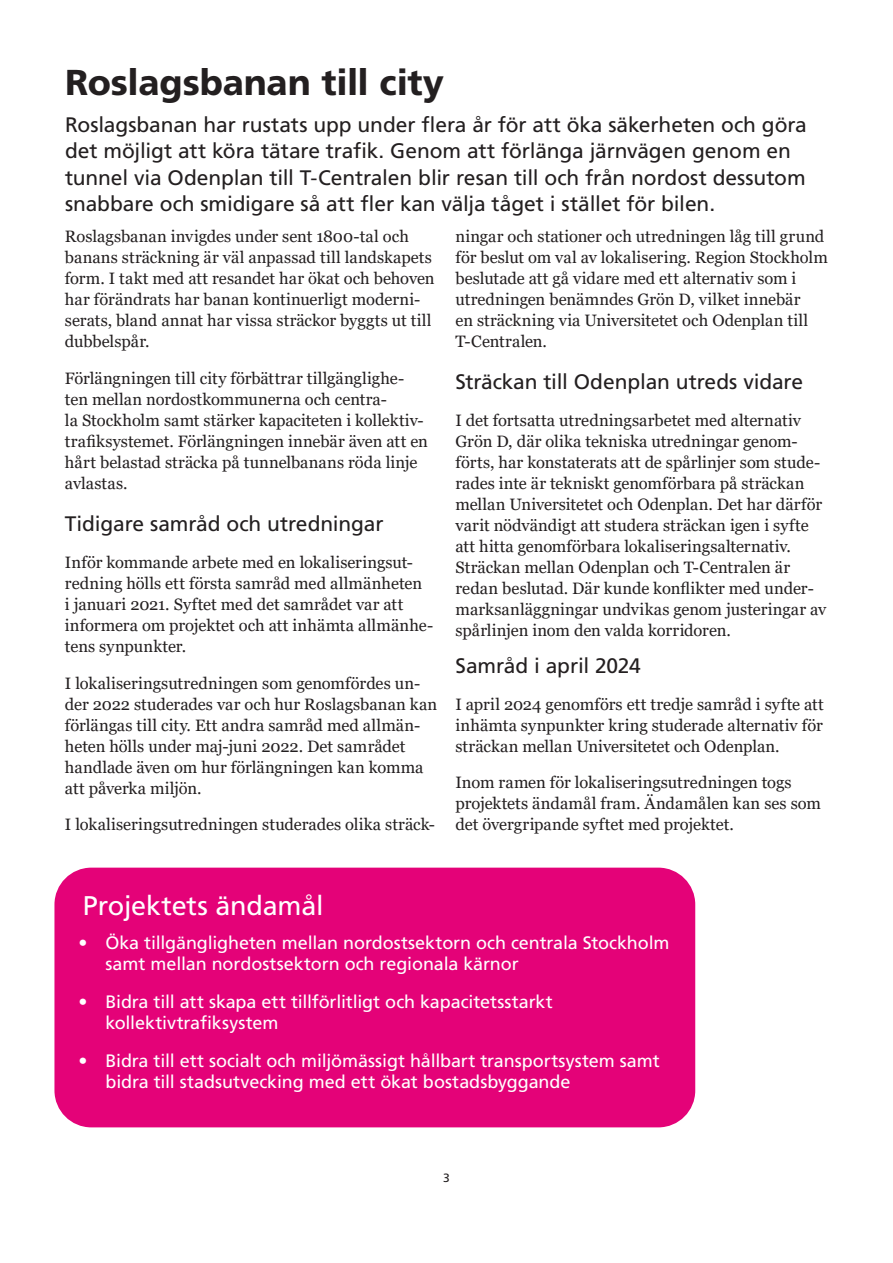
<style>
.page{position:relative;width:893px;height:1263px;background:#fff}
.page>*{position:absolute;margin:0;border:0;box-sizing:border-box;transform-origin:0 0}
.Rubrik_1_Heavy{font:800 36px "Frutiger SLLOTF";letter-spacing:-.005em;color:#231f20}
.Ingress{font:27px "Frutiger SLLOTF";letter-spacing:-.01em;color:#fff}
.Ingress-2{font:21px/26.2px "Frutiger SLLOTF";letter-spacing:-.005em;color:#231f20}
.Brödtext{font:21px "Frutiger SLLOTF";letter-spacing:-.01em;color:#231f20}
.t1{font:18px/21px "Frutiger SLLOTF";letter-spacing:-.005em;color:#fff}
.Brödtext-2{font:16.5px/21px "Georgia";color:#231f20}
.t2{font:12px "Frutiger SLLOTF";color:#231f20}
</style>
<div class="page">
<div style="left:54px;top:868px;width:641px;height:259px;background:#e40278;border-radius:37px"></div>
<p class="Rubrik_1_Heavy" style="left:65px;top:61px;width:381px">Roslagsbanan till city</p>
<p class="Ingress-2" style="left:65px;top:111px;width:743px">Roslagsbanan har rustats upp under flera år för att öka säkerheten och göra det möjligt att köra tätare trafik. Genom att förlänga järnvägen genom en tunnel via Odenplan till T-Centralen blir resan till och från nordost dessutom snabbare och smidigare så att fler kan välja tåget i stället för bilen.</p>
<p class="Brödtext-2" style="left:65px;top:226px;width:371px">Roslagsbanan invigdes under sent 1800-tal och banans sträckning är väl anpassad till landskapets form. I takt med att resandet har ökat och behoven har förändrats har banan kontinuerligt moderni&shy;serats, bland annat har vissa sträckor byggts ut till dubbelspår.</p>
<p class="Brödtext-2" style="left:65px;top:368px;width:364px">Förlängningen till city förbättrar tillgänglighe&shy;ten mellan nordostkommunerna och centra-<br>la Stockholm samt stärker kapaciteten i kollektiv&shy;trafiksystemet. Förlängningen innebär även att en hårt belastad sträcka på tunnelbanans röda linje avlastas.</p>
<p class="Brödtext" style="left:65px;top:511px;width:320px">Tidigare samråd och utredningar</p>
<p class="Brödtext-2" style="left:65px;top:552px;width:370px">Inför kommande arbete med en lokaliseringsut&shy;redning hölls ett första samråd med allmänheten<br>i januari 2021. Syftet med det samrådet var att informera om projektet och att inhämta allmänhe&shy;tens synpunkter.</p>
<p class="Brödtext-2" style="left:65px;top:673px;width:374px">I lokaliseringsutredningen som genomfördes un&shy;der 2022 studerades var och hur Roslagsbanan kan förlängas till city. Ett andra samråd med allmän&shy;heten hölls under maj-juni 2022. Det samrådet handlade även om hur förlängningen kan komma att påverka miljön.</p>
<p class="Brödtext-2" style="left:65px;top:814px;width:371px">I lokaliseringsutredningen studerades olika sträck-</p>
<p class="Brödtext-2" style="left:455px;top:226px;width:374px">ningar och stationer och utredningen låg till grund för beslut om val av lokalisering. Region Stockholm beslutade att gå vidare med ett alternativ som i utredningen benämndes Grön D, vilket innebär<br>en sträckning via Universitetet och Odenplan till T-Centralen.</p>
<p class="Brödtext" style="left:455px;top:370px;width:349px">Sträckan till Odenplan utreds vidare</p>
<p class="Brödtext-2" style="left:455px;top:410px;width:372px">I det fortsatta utredningsarbetet med alternativ Grön D, där olika tekniska utredningar genom&shy;förts, har konstaterats att de spårlinjer som stude&shy;rades inte är tekniskt genomförbara på sträckan mellan Universitetet och Odenplan. Det har därför varit nödvändigt att studera sträckan igen i syfte att hitta genomförbara lokaliseringsalternativ.<br>Sträckan mellan Odenplan och T-Centralen är redan beslutad. Där kunde konflikter med under&shy;marksanläggningar undvikas genom justeringar av spårlinjen inom den valda korridoren.</p>
<p class="Brödtext" style="left:455px;top:653px;width:187px">Samråd i april 2024</p>
<p class="Brödtext-2" style="left:455px;top:694px;width:370px;text-align:justify">I april 2024 genomförs ett tredje samråd i syfte att inhämta synpunkter kring studerade alternativ för sträckan mellan Universitetet och Odenplan.</p>
<p class="Brödtext-2" style="left:455px;top:772px;width:367px">Inom ramen för lokaliseringsutredningen togs projektets ändamål fram. Ändamålen kan ses som det övergripande syftet med projektet.</p>
<p class="Ingress" style="left:83px;top:889px;width:242px">Projektets ändamål</p>
<p class="t1" style="left:105px;top:932px;width:565px;text-indent:-27px">• Öka tillgängligheten mellan nordostsektorn och centrala Stockholm samt mellan nordostsektorn och regionala kärnor</p>
<p class="t1" style="left:105px;top:991px;width:449px;text-indent:-27px">• Bidra till att skapa ett tillförlitligt och kapacitetsstarkt kollektivtrafiksystem</p>
<p class="t1" style="left:105px;top:1050px;width:556px;text-indent:-27px">• Bidra till ett socialt och miljömässigt hållbart transportsystem samt bidra till stadsutvecking med ett ökat bostadsbyggande</p>
<p class="t2" style="left:443px;top:1171px;width:8px">3</p>
</div>
